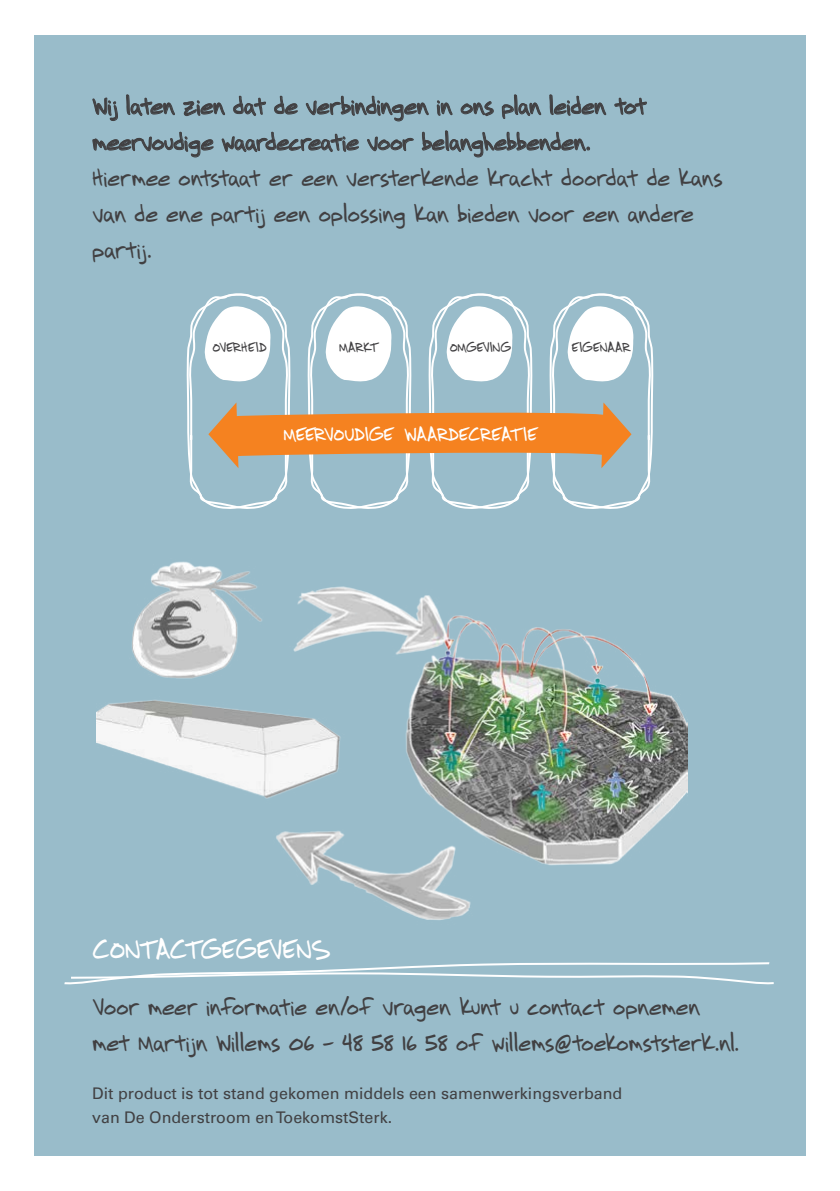
<style>
.page{position:relative;width:840px;height:1191px;background:#fff}
.page>*{position:absolute;margin:0;border:0;box-sizing:border-box;transform-origin:0 0}
.t1{font:28px "Printhouse";color:#fff}
.t2{font:24px/36px "Printhouse";letter-spacing:-.03em;color:#414042}
.t3{font:19.6px "Printhouse";letter-spacing:-.05em;color:#fff}
.t4{font:16px/24px "Univers LT Std";color:#414042}
.t5{font:14px "Printhouse";letter-spacing:-.035em;color:#414042}
.t6{font:14px "Printhouse";letter-spacing:-.01em;color:#414042}
</style>
<div class="page">
<div style="left:34px;top:35px;width:771px;height:1121px;background:#99bcca"></div>
<svg style="left:614px;top:97px;width:33px;height:18px"></svg>
<svg style="left:92px;top:94px;width:514px;height:64px"></svg>
<svg style="left:186px;top:293px;width:468px;height:216px"></svg>
<svg style="left:64px;top:962px;width:710px;height:23px"></svg>
<img style="left:96px;top:561px;width:591px;height:359px">
<p class="t2" style="left:92px;top:87px;width:632px">Wij laten zien dat de verbindingen in ons plan leiden tot meervoudige waardecreatie voor belanghebbenden.<br>Hiermee ontstaat er een versterkende kracht doordat de kans van de ene partij een oplossing kan bieden voor een andere partij.</p>
<p class="t5" style="left:212px;top:336px;width:56px">OVERHEID</p>
<p class="t5" style="left:339px;top:336px;width:42px">MARKT</p>
<p class="t6" style="left:449px;top:336px;width:63px">OMGEVING</p>
<p class="t5" style="left:571px;top:336px;width:62px">EIGENAAR</p>
<p class="t3" style="left:283px;top:420px;width:257px">MEERVOUDIGE WAARDECREATIE</p>
<p class="t1" style="left:92px;top:928px;width:240px">Contactgegevens</p>
<p class="t2" style="left:92px;top:987px;width:648px">Voor meer informatie en/of vragen kunt u contact opnemen met Martijn Willems 06 - 48 58 16 58 of willems@toekomststerk.nl.</p>
<p class="t4" style="left:92px;top:1081px;width:531px">Dit product is tot stand gekomen middels een samenwerkingsverband van De Onderstroom en ToekomstSterk.</p>
</div>
